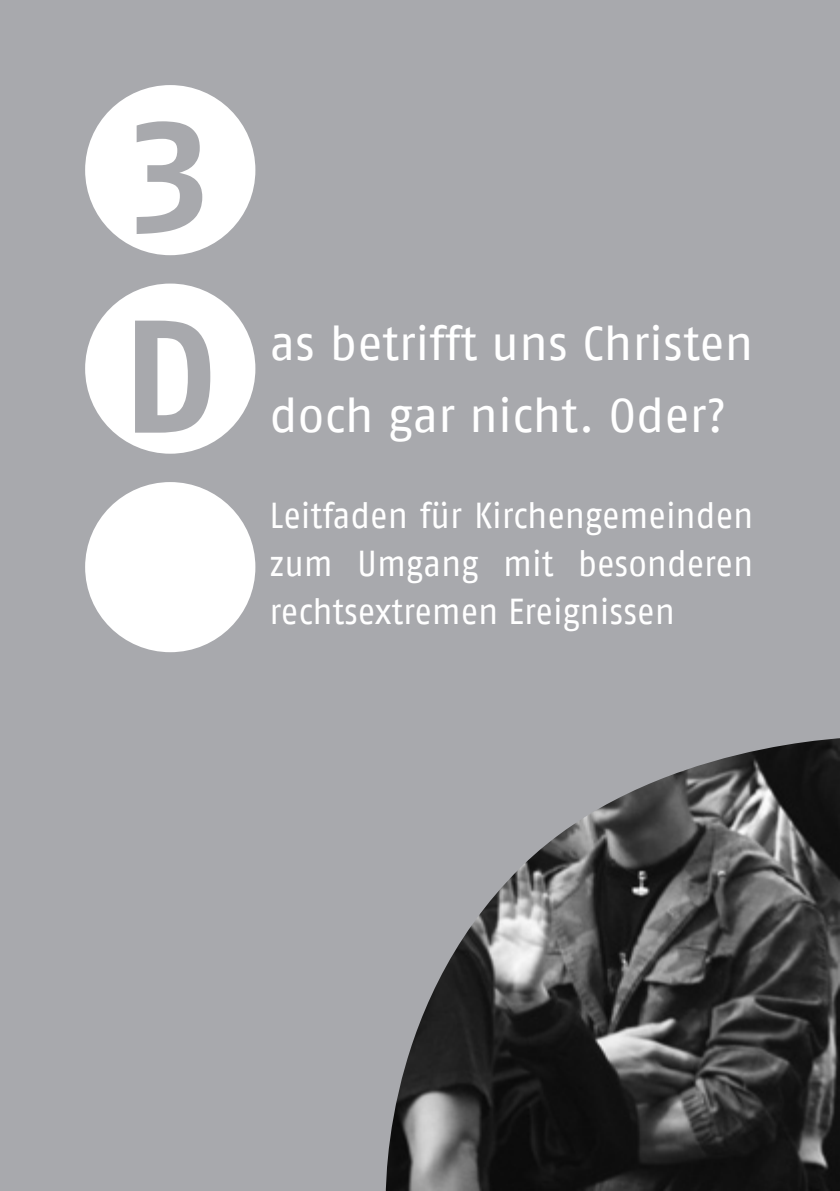
<style>
.page{position:relative;width:840px;height:1191px;background:#fff}
.page>*{position:absolute;margin:0;border:0;box-sizing:border-box;transform-origin:0 0}
.t1{font:700 160px "Fago No";color:#a8a9ad}
.t2{font:48px/72px "Fago No";letter-spacing:-.005em;color:#fff}
.t3{font:36px/48px "Fago No";letter-spacing:-.005em;color:#fff;text-align:justify;scale:.93 1}
</style>
<div class="page">
<div style="left:0;top:0;width:839px;height:1191px;background:#a8a9ad"></div>
<div style="left:85px;top:85px;width:170px;height:170px;background:#fff;border-radius:50%"></div>
<div style="left:85px;top:482px;width:170px;height:170px;background:#fff;border-radius:50%"></div>
<div style="left:85px;top:283px;width:170px;height:171px;background:#fff;border-radius:50%"></div>
<img style="left:385px;top:738px;width:454px;height:453px">
<h1 class="t1" style="left:130px;top:63px;width:81px">3</h1>
<h1 class="t1" style="left:122px;top:283px;width:98px">D</h1>
<h2 class="t2" style="left:269px;top:307px;width:485px">as betrifft uns Christen doch gar nicht. Oder?</h2>
<p class="t3" style="left:269px;top:491px;width:521px">Leitfaden für Kirchengemeinden zum Umgang mit besonderen rechtsextremen Ereignissen</p>
</div>
